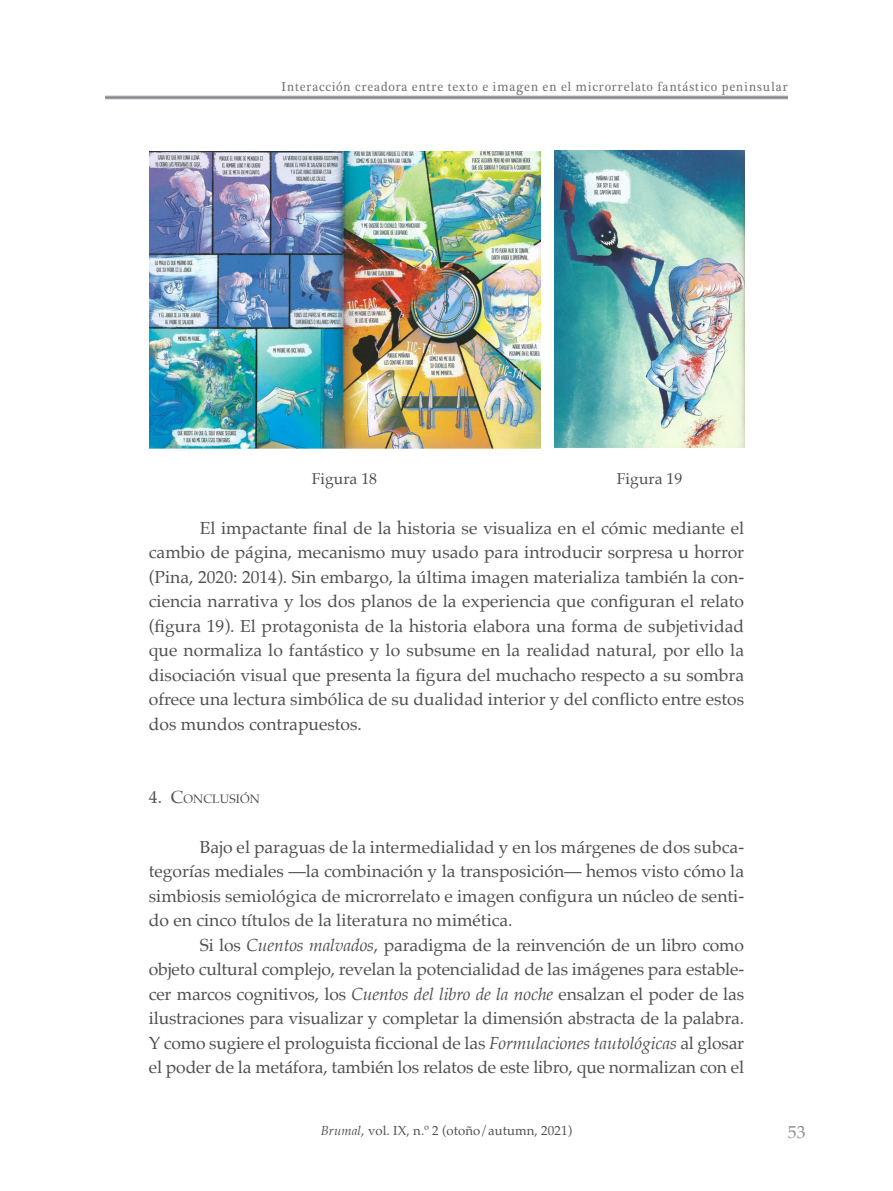
<style>
.page{position:relative;width:893px;height:1191px;background:#fff}
.page>*{position:absolute;margin:0;border:0;box-sizing:border-box;transform-origin:0 0}
.txt_gral_español{font:17.5px/24.5px "Palatino";color:#505052;text-align:justify}
.t1{font:17.5px "Palatino";color:#8b8d90}
.t2{font:15.75px "Palatino";color:#505052}
.t3{font:13.47px "Plantagenet Cherokee";letter-spacing:.065em;color:#76787b;scale:.91 1}
.t4{font:13.12px "Palatino";letter-spacing:.005em;color:#505052}
.txt_gral_español-2{font:12.25px "Palatino";letter-spacing:.005em;color:#505052}
.s1{font-size:17.5px}
.s2{font-style:italic}
</style>
<div class="page">
<hr style="left:105px;top:96px;width:683px;height:1px;background:#848689">
<hr style="left:105px;top:97px;width:683px;height:1px;background:#848689">
<hr style="left:105px;top:98px;width:683px;height:1px;background:#848689">
<img style="left:149px;top:151px;width:391px;height:297px">
<img style="left:554px;top:150px;width:191px;height:298px">
<p class="t3" style="left:282px;top:79px;width:558px">Interacción creadora entre texto e imagen en el microrrelato fantástico peninsular</p>
<p class="t2" style="left:312px;top:465px;width:67px">Figura 18</p>
<p class="t2" style="left:617px;top:465px;width:67px">Figura 19</p>
<p class="txt_gral_español" style="left:149px;top:515px;width:597px;text-indent:51px">El impactante final de la historia se visualiza en el cómic mediante el cambio de página, mecanismo muy usado para introducir sorpresa u horror (Pina, 2020: 2014). Sin embargo, la última imagen materializa también la con&shy;ciencia narrativa y los dos planos de la experiencia que configuran el relato (figura 19). El protagonista de la historia elabora una forma de subjetividad que normaliza lo fantástico y lo subsume en la realidad natural, por ello la disociación visual que presenta la figura del muchacho respecto a su sombra ofrece una lectura simbólica de su dualidad interior y del conflicto entre estos dos mundos contrapuestos.</p>
<p class="txt_gral_español-2" style="left:149px;top:789px;width:113px"><span class="s1">4. C</span>ONCLUSIÓN</p>
<p class="txt_gral_español" style="left:149px;top:834px;width:597px;text-indent:51px">Bajo el paraguas de la intermedialidad y en los márgenes de dos subca&shy;tegorías mediales —la combinación y la transposición— hemos visto cómo la simbiosis semiológica de microrrelato e imagen configura un núcleo de senti&shy;do en cinco títulos de la literatura no mimética.</p>
<p class="txt_gral_español" style="left:149px;top:932px;width:597px;text-indent:51px">Si los <span class="s2">Cuentos malvados</span>, paradigma de la reinvención de un libro como objeto cultural complejo, revelan la potencialidad de las imágenes para estable&shy;cer marcos cognitivos, los <span class="s2">Cuentos del libro de la noche</span> ensalzan el poder de las ilustraciones para visualizar y completar la dimensión abstracta de la palabra.<br>Y como sugiere el prologuista ficcional de las <span class="s2">Formulaciones tautológicas</span> al glosar el poder de la metáfora, también los relatos de este libro, que normalizan con el</p>
<p class="t4" style="left:321px;top:1119px;width:253px"><span class="s2">Brumal</span>, vol. IX, n.º 2 (otoño/autumn, 2021)</p>
<p class="t1" style="left:788px;top:1117px;width:19px">53</p>
</div>
